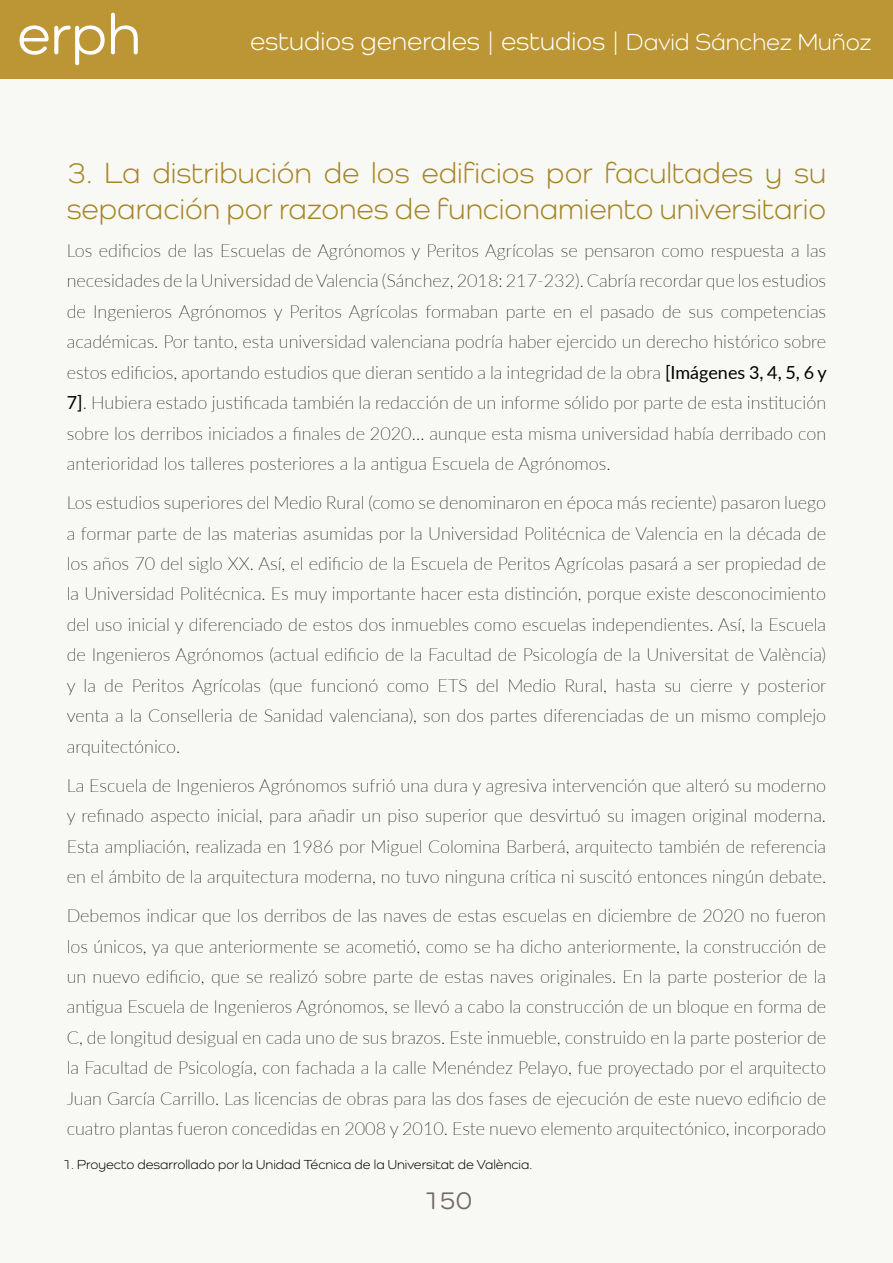
<style>
.page{position:relative;width:893px;height:1263px;background:#f8f8f5}
.page>*{position:absolute;margin:0;border:0;box-sizing:border-box;transform-origin:0 0}
.t1{font:500 58.5px "Como";color:#fff}
.t2{font:30px/36px "Como";color:#a68626}
.t3{font:26.4px "Como";color:#fff}
.t4{font:500 25.5px "Como";color:#716869}
.t5{font:100 18px/30.5px "Lato";color:#000;text-align:justify}
.t6{font:13.5px "Como";color:#000}
.s1{font-size:24px}
.s2{font-weight:400}
</style>
<div class="page">
<div style="left:0;top:0;width:893px;height:79px;background:#bc9534"></div>
<h1 class="t1" style="left:17px;top:-1px;width:125px">erph</h1>
<h3 class="t3" style="left:250px;top:25px;width:623px">estudios generales | estudios | <span class="s1">David Sánchez Muñoz</span></h3>
<h2 class="t2" style="left:67px;top:154px;width:761px">3. La distribución de los edificios por facultades y su separación por razones de funcionamiento universitario</h2>
<p class="t5" style="left:67px;top:235px;width:761px">Los edificios de las Escuelas de Agrónomos y Peritos Agrícolas se pensaron como respuesta a las necesidades de la Universidad de Valencia (Sánchez, 2018: 217-232). Cabría recordar que los estudios de Ingenieros Agrónomos y Peritos Agrícolas formaban parte en el pasado de sus competencias académicas. Por tanto, esta universidad valenciana podría haber ejercido un derecho histórico sobre estos edificios, aportando estudios que dieran sentido a la integridad de la obra <span class="s2">[Imágenes 3, 4, 5, 6 y 7]</span>. Hubiera estado justificada también la redacción de un informe sólido por parte de esta institución sobre los derribos iniciados a finales de 2020… aunque esta misma universidad había derribado con anterioridad los talleres posteriores a la antigua Escuela de Agrónomos.</p>
<p class="t5" style="left:67px;top:487px;width:761px">Los estudios superiores del Medio Rural (como se denominaron en época más reciente) pasaron luego a formar parte de las materias asumidas por la Universidad Politécnica de Valencia en la década de los años 70 del siglo XX. Así, el edificio de la Escuela de Peritos Agrícolas pasará a ser propiedad de la Universidad Politécnica. Es muy importante hacer esta distinción, porque existe desconocimiento del uso inicial y diferenciado de estos dos inmuebles como escuelas independientes. Así, la Escuela de Ingenieros Agrónomos (actual edificio de la Facultad de Psicología de la Universitat de València) y la de Peritos Agrícolas (que funcionó como ETS del Medio Rural, hasta su cierre y posterior venta a la Conselleria de Sanidad valenciana), son dos partes diferenciadas de un mismo complejo arquitectónico.</p>
<p class="t5" style="left:67px;top:769px;width:761px">La Escuela de Ingenieros Agrónomos sufrió una dura y agresiva intervención que alteró su moderno y refinado aspecto inicial, para añadir un piso superior que desvirtuó su imagen original moderna.<br>Esta ampliación, realizada en 1986 por Miguel Colomina Barberá, arquitecto también de referencia en el ámbito de la arquitectura moderna, no tuvo ninguna crítica ni suscitó entonces ningún debate.</p>
<p class="t5" style="left:67px;top:900px;width:761px">Debemos indicar que los derribos de las naves de estas escuelas en diciembre de 2020 no fueron los únicos, ya que anteriormente se acometió, como se ha dicho anteriormente, la construcción de un nuevo edificio, que se realizó sobre parte de estas naves originales. En la parte posterior de la antigua Escuela de Ingenieros Agrónomos, se llevó a cabo la construcción de un bloque en forma de C, de longitud desigual en cada uno de sus brazos. Este inmueble, construido en la parte posterior de la Facultad de Psicología, con fachada a la calle Menéndez Pelayo, fue proyectado por el arquitecto Juan García Carrillo. Las licencias de obras para las dos fases de ejecución de este nuevo edificio de cuatro plantas fueron concedidas en 2008 y 2010. Este nuevo elemento arquitectónico, incorporado</p>
<p class="t6" style="left:63px;top:1157px;width:471px">1. Proyecto desarrollado por la Unidad Técnica de la Universitat de València.</p>
<h3 class="t4" style="left:423px;top:1185px;width:51px">150</h3>
</div>
